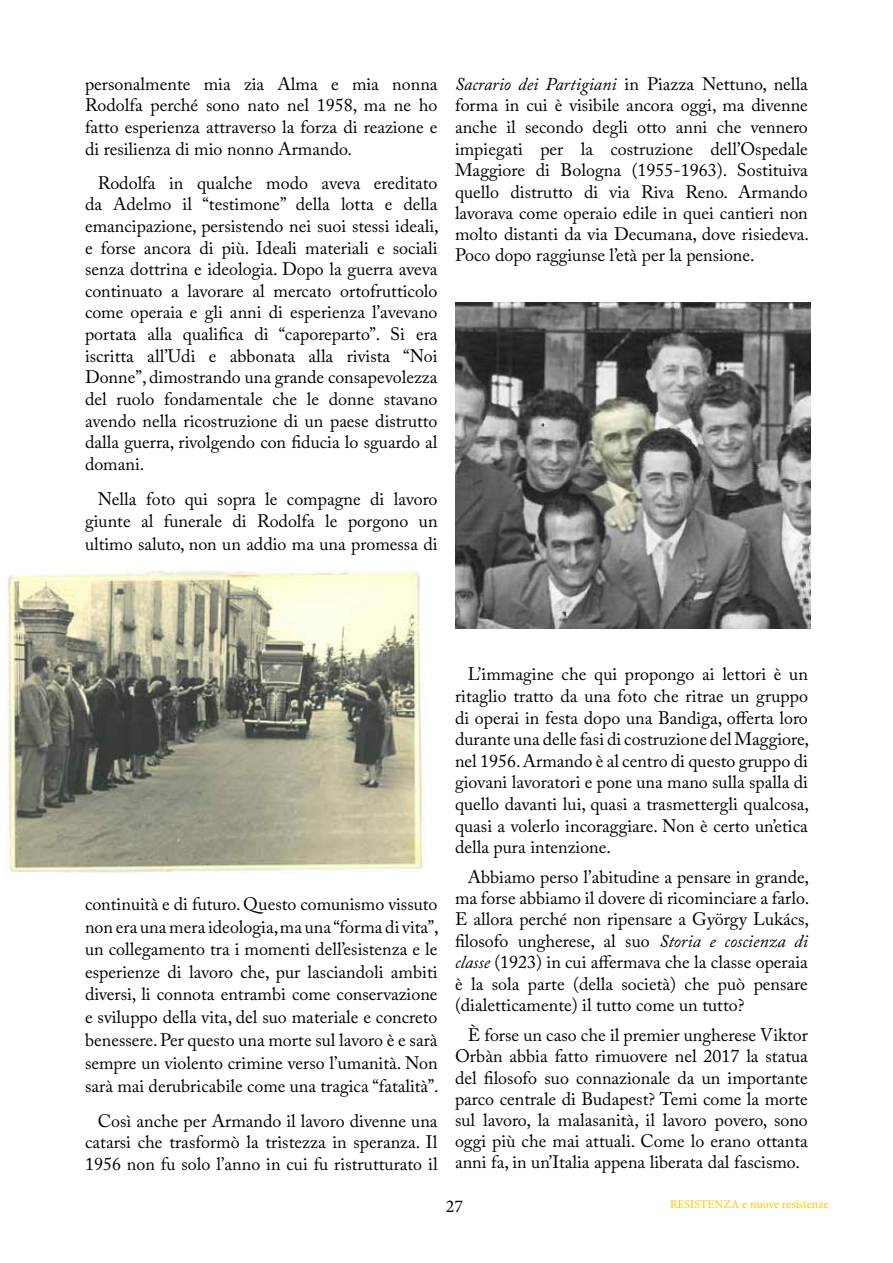
<style>
.page{position:relative;width:893px;height:1263px;background:#fff}
.page>*{position:absolute;margin:0;border:0;box-sizing:border-box;transform-origin:0 0}
.t1{font:18px/21.6px "Adobe Caslon Pro";color:#000;text-align:justify}
.t2{font:18px "Minion Pro";color:#000}
.t3{font:12px "Minion Pro";color:#fec800}
.s1{font-style:italic}
</style>
<div class="page">
<img style="left:5px;top:571px;width:419px;height:301px">
<img style="left:455px;top:303px;width:356px;height:325px">
<p class="t1" style="left:85px;top:73px;width:354px">personalmente mia zia Alma e mia nonna Rodolfa perché sono nato nel 1958, ma ne ho fatto esperienza attraverso la forza di reazione e di resilienza di mio nonno Armando.</p>
<p class="t1" style="left:85px;top:172px;width:355px;text-indent:13px">Rodolfa in qualche modo aveva ereditato da Adelmo il “testimone” della lotta e della emancipazione, persistendo nei suoi stessi ideali, e forse ancora di più. Ideali materiali e sociali senza dottrina e ideologia. Dopo la guerra aveva continuato a lavorare al mercato ortofrutticolo come operaia e gli anni di esperienza l’avevano portata alla qualifica di “caporeparto”. Si era iscritta all’Udi e abbonata alla rivista “Noi Donne”, dimostrando una grande consapevolezza del ruolo fondamentale che le donne stavano avendo nella ricostruzione di un paese distrutto dalla guerra, rivolgendo con fiducia lo sguardo al domani.</p>
<p class="t1" style="left:85px;top:487px;width:354px;line-height:22.5px;text-indent:13px">Nella foto qui sopra le compagne di lavoro giunte al funerale di Rodolfa le porgono un ultimo saluto, non un addio ma una promessa di</p>
<p class="t1" style="left:455px;top:73px;width:356px"><span class="s1">Sacrario dei Partigiani</span> in Piazza Nettuno, nella forma in cui è visibile ancora oggi, ma divenne anche il secondo degli otto anni che vennero impiegati per la costruzione dell’Ospedale Maggiore di Bologna (1955-1963). Sostituiva quello distrutto di via Riva Reno. Armando lavorava come operaio edile in quei cantieri non molto distanti da via Decumana, dove risiedeva.<br>Poco dopo raggiunse l’età per la pensione.</p>
<p class="t1" style="left:85px;top:892px;width:355px;line-height:22.8px">continuità e di futuro. Questo comunismo vissuto non era una mera ideologia, ma una “forma di vita”, un collegamento tra i momenti dell’esistenza e le esperienze di lavoro che, pur lasciandoli ambiti diversi, li connota entrambi come conservazione e sviluppo della vita, del suo materiale e concreto benessere. Per questo una morte sul lavoro è e sarà sempre un violento crimine verso l’umanità. Non sarà mai derubricabile come una tragica “fatalità”.</p>
<p class="t1" style="left:85px;top:1110px;width:354px;text-indent:13px">Così anche per Armando il lavoro divenne una catarsi che trasformò la tristezza in speranza. Il 1956 non fu solo l’anno in cui fu ristrutturato il</p>
<p class="t1" style="left:455px;top:663px;width:356px;text-indent:13px">L’immagine che qui propongo ai lettori è un ritaglio tratto da una foto che ritrae un gruppo di operai in festa dopo una Bandiga, offerta loro durante una delle fasi di costruzione del Maggiore, nel 1956. Armando è al centro di questo gruppo di giovani lavoratori e pone una mano sulla spalla di quello davanti lui, quasi a trasmettergli qualcosa, quasi a volerlo incoraggiare. Non è certo un’etica della pura intenzione.</p>
<p class="t1" style="left:455px;top:866px;width:356px;text-indent:13px">Abbiamo perso l’abitudine a pensare in grande, ma forse abbiamo il dovere di ricominciare a farlo.<br>E allora perché non ripensare a György Lukács, filosofo ungherese, al suo <span class="s1">Storia e coscienza di classe</span> (1923) in cui affermava che la classe operaia è la sola parte (della società) che può pensare (dialetticamente) il tutto come un tutto?</p>
<p class="t1" style="left:455px;top:1024px;width:354px;text-indent:13px">È forse un caso che il premier ungherese Viktor Orbàn abbia fatto rimuovere nel 2017 la statua del filosofo suo connazionale da un importante parco centrale di Budapest? Temi come la morte sul lavoro, la malasanità, il lavoro povero, sono oggi più che mai attuali. Come lo erano ottanta anni fa, in un’Italia appena liberata dal fascismo.</p>
<p class="t2" style="left:446px;top:1194px;width:19px">27</p>
<p class="t3" style="left:670px;top:1196px;width:160px">RESISTENZA e nuove resistenze</p>
</div>
